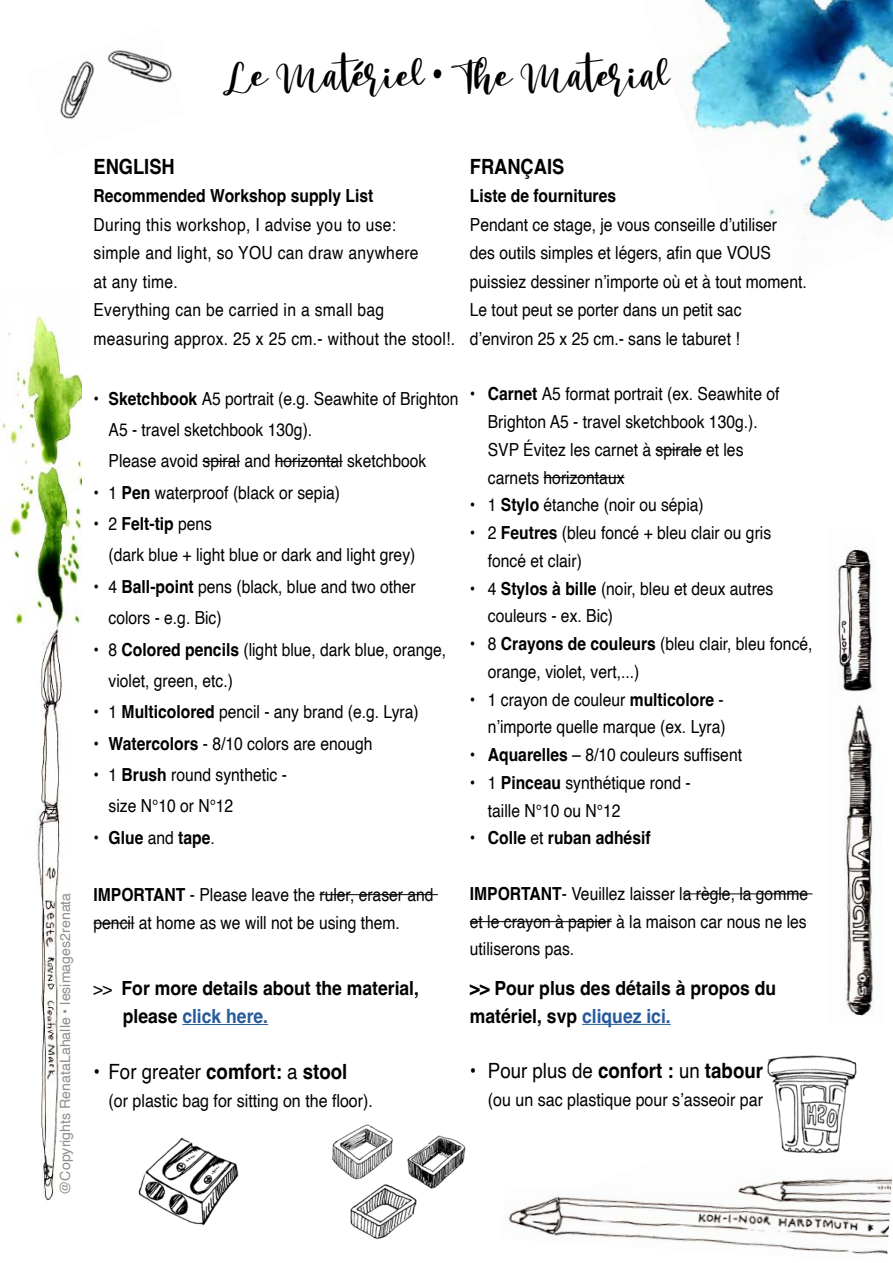
<style>
.page{position:relative;width:893px;height:1263px;background:#fff}
.page>*{position:absolute;margin:0;border:0;box-sizing:border-box;transform-origin:0 0}
.t1{font:37.5px "Mango Salsa Personal Use";color:#000}
.t2{font:700 21px "Helvetica";color:#000;scale:.89 1}
.t3{font:700 21px "Helvetica";color:#000;scale:.87 1}
.t4{font:700 19.5px/27.8px "Helvetica";color:#000;scale:.87 1}
.t5{font:700 19.5px/28.5px "Helvetica";color:#000;scale:.9 1}
.t6{font:18px/27.8px "Helvetica";color:#000;scale:.87 1}
.t7{font:18px/28.5px "Helvetica";letter-spacing:.02em;color:#000;scale:.87 1}
.t8{font:700 18px "Helvetica";color:#000;scale:.87 1}
.t9{font:18px "Helvetica";color:#000;scale:.89 1}
.t10{font:14.1px "Helvetica";color:#8e8e8d}
.s1{font-weight:700}
.s2{font-weight:400}
.s3{font-weight:400;font-size:18px}
.s4{color:#275b9b}
</style>
<div class="page">
<img style="left:675px;top:0;width:218px;height:240px">
<hr style="left:182px;top:1024px;width:86px;height:1px;background:#275b9b">
<hr style="left:203px;top:461px;width:37px;height:1px;background:#000">
<hr style="left:275px;top:461px;width:68px;height:1px;background:#000">
<hr style="left:320px;top:894px;width:118px;height:1px;background:#000">
<hr style="left:94px;top:923px;width:40px;height:1px;background:#000">
<img style="left:138px;top:1137px;width:101px;height:89px">
<img style="left:838px;top:549px;width:36px;height:467px">
<img style="left:506px;top:1178px;width:386px;height:76px">
<img style="left:60px;top:50px;width:112px;height:69px">
<img style="left:0;top:308px;width:81px;height:893px">
<img style="left:332px;top:1124px;width:134px;height:116px">
<hr style="left:582px;top:1024px;width:89px;height:1px;background:#275b9b">
<hr style="left:656px;top:449px;width:46px;height:1px;background:#000">
<hr style="left:544px;top:477px;width:81px;height:1px;background:#000">
<hr style="left:683px;top:893px;width:129px;height:1px;background:#000">
<hr style="left:470px;top:921px;width:142px;height:1px;background:#000">
<img style="left:767px;top:1055px;width:90px;height:99px">
<h1 class="t1" style="left:223px;top:52px;width:448px">Le Matériel • The Material</h1>
<p class="t10" style="left:59px;top:1195px;width:304px;rotate:-90deg">@Copyrights RenataLahalle • lesimages2renata</p>
<p class="t3" style="left:94px;top:158px;width:95px">ENGLISH</p>
<p class="t8" style="left:94px;top:188px;width:323px">Recommended Workshop supply List</p>
<p class="t7" style="left:94px;top:212px;width:417px">During this workshop, I advise you to use:<br>simple and light, so YOU can draw anywhere<br>at any time.<br>Everything can be carried in a small bag measuring approx. 25 x 25 cm.- without the stool!.</p>
<p class="t3" style="left:470px;top:158px;width:110px">FRANÇAIS</p>
<p class="t8" style="left:470px;top:188px;width:170px">Liste de fournitures</p>
<p class="t6" style="left:470px;top:212px;width:389px;line-height:28.5px">Pendant ce stage, je vous conseille d’utiliser des outils simples et légers, afin que VOUS puissiez dessiner n’importe où et à tout moment.<br>Le tout peut se porter dans un petit sac d’environ 25 x 25 cm.- sans le taburet !</p>
<p class="t6" style="left:109px;top:384px;width:404px;line-height:31.3px;text-indent:-15px">• <span class="s1">Sketchbook</span> A5 portrait (e.g. Seawhite of Brighton<br>A5 - travel sketchbook 130g).<br>Please avoid spiral and horizontal sketchbook</p>
<p class="t6" style="left:94px;top:480px;width:285px">• 1 <span class="s1">Pen</span> waterproof (black or sepia)</p>
<p class="t6" style="left:109px;top:510px;width:354px;line-height:31.3px;text-indent:-15px">• 2 <span class="s1">Felt-tip</span> pens<br>(dark blue + light blue or dark and light grey)</p>
<p class="t6" style="left:109px;top:572px;width:355px;line-height:31.3px;text-indent:-15px">• 4 <span class="s1">Ball-point</span> pens (black, blue and two other colors - e.g. Bic)</p>
<p class="t6" style="left:109px;top:635px;width:390px;line-height:31.3px;text-indent:-15px">• 8 <span class="s1">Colored pencils</span> (light blue, dark blue, orange, violet, green, etc.)</p>
<p class="t6" style="left:94px;top:699px;width:375px">• 1 <span class="s1">Multicolored</span> pencil - any brand (e.g. Lyra)</p>
<p class="t6" style="left:94px;top:731px;width:322px">• <span class="s1">Watercolors</span> - 8/10 colors are enough</p>
<p class="t6" style="left:109px;top:760px;width:207px;line-height:31.3px;text-indent:-15px">• 1 <span class="s1">Brush</span> round synthetic - size N°10 or N°12</p>
<p class="t8" style="left:94px;top:830px;width:141px"><span class="s2">•</span> Glue <span class="s2">and</span> tape<span class="s2">.</span></p>
<p class="t6" style="left:94px;top:882px;width:392px;line-height:28.3px"><span class="s1">IMPORTANT</span> - Please leave the ruler, eraser and pencil at home as we will not be using them.</p>
<p class="t5" style="left:123px;top:975px;width:331px;text-indent:-29px"><span class="s3">&gt;&gt;</span> For more details about the material, please <span class="s4">click here.</span></p>
<p class="t2" style="left:94px;top:1062px;width:287px"><span class="s2">• For greater</span> comfort: <span class="s2">a</span> stool</p>
<p class="t9" style="left:109px;top:1093px;width:299px">(or plastic bag for sitting on the floor).</p>
<p class="t6" style="left:488px;top:382px;width:337px;text-indent:-18px">• <span class="s1">Carnet</span> A5 format portrait (ex. Seawhite of Brighton A5 - travel sketchbook 130g.).<br>SVP Évitez les carnet à spirale et les carnets horizontaux</p>
<p class="t6" style="left:470px;top:493px;width:270px">• 1 <span class="s1">Stylo</span> étanche (noir ou sépia)</p>
<p class="t6" style="left:488px;top:520px;width:327px;text-indent:-18px">• 2 <span class="s1">Feutres</span> (bleu foncé + bleu clair ou gris foncé et clair)</p>
<p class="t6" style="left:488px;top:576px;width:330px;text-indent:-18px">• 4 <span class="s1">Stylos à bille</span> (noir, bleu et deux autres couleurs - ex. Bic)</p>
<p class="t6" style="left:488px;top:631px;width:375px;text-indent:-18px">• 8 <span class="s1">Crayons de couleurs</span> (bleu clair, bleu foncé, orange, violet, vert,...)</p>
<p class="t6" style="left:470px;top:687px;width:296px;text-align:right">• 1 crayon de couleur <span class="s1">multicolore</span> - n’importe quelle marque (ex. Lyra)</p>
<p class="t6" style="left:470px;top:742px;width:314px">• <span class="s1">Aquarelles</span> – 8/10 couleurs suffisent</p>
<p class="t6" style="left:488px;top:770px;width:235px;text-indent:-18px">• 1 <span class="s1">Pinceau</span> synthétique rond - taille N°10 ou N°12</p>
<p class="t8" style="left:470px;top:830px;width:209px"><span class="s2">•</span> Colle <span class="s2">et</span> ruban adhésif</p>
<p class="t6" style="left:470px;top:881px;width:390px;text-align:justify"><span class="s1">IMPORTANT</span>- Veuillez laisser la règle, la gomme et le crayon à papier à la maison car nous ne les utiliserons pas.</p>
<p class="t4" style="left:470px;top:976px;width:354px">&gt;&gt; Pour plus des détails à propos du matériel, svp <span class="s4">cliquez ici.</span></p>
<p class="t2" style="left:470px;top:1062px;width:350px"><span class="s2">• Pour plus de</span> confort : <span class="s2">un</span> tabouret</p>
<p class="t9" style="left:488px;top:1092px;width:364px">(ou un sac plastique pour s’asseoir par terre).</p>
</div>
